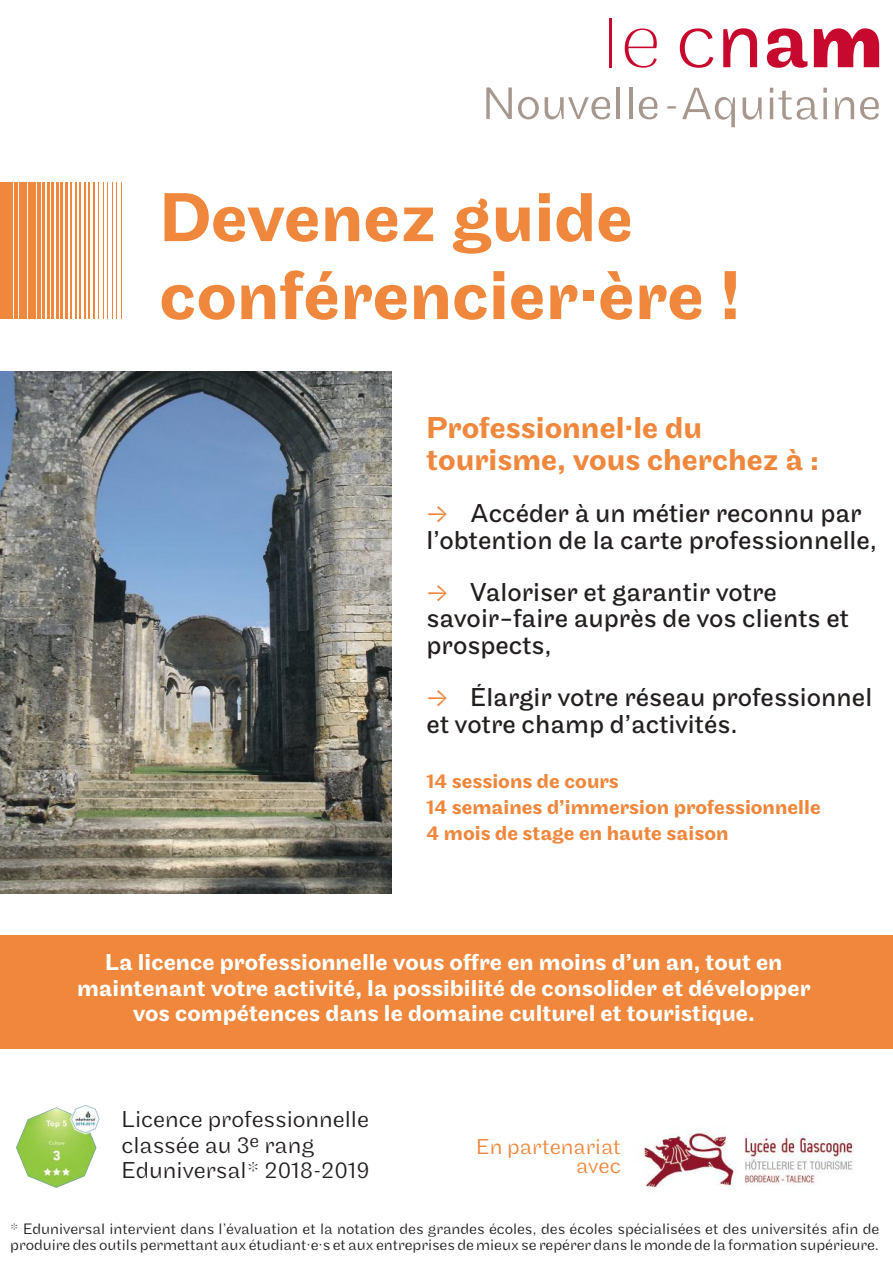
<style>
.page{position:relative;width:893px;height:1263px;background:#fff}
.page>*{position:absolute;margin:0;border:0;box-sizing:border-box;transform-origin:0 0}
.t1{font:500 72px/78px "Maple";color:#ef873c}
.t2{font:300 43.8px "Maple";color:#a6988f}
.t3{font:500 31.5px/31.5px "Maple";color:#ef873c}
.t4{font:27px/26.5px "Maple";color:#241f1f}
.t5{font:500 24px/25.5px "Maple";color:#fff;text-align:center}
.t6{font:300 24px/25.5px "Maple";color:#241f1f}
.t7{font:300 22.35px/18.9px "Maple";color:#ef873c;text-align:right}
.t8{font:500 21px/26px "Maple";color:#ef873c}
.t9{font:300 15.75px/16.5px "Maple";color:#241f1f}
</style>
<div class="page">
<svg style="left:625px;top:28px;width:32px;height:40px"></svg>
<hr style="left:609px;top:18px;width:3px;height:49px;background:#c7092e">
<svg style="left:680px;top:28px;width:33px;height:40px"></svg>
<svg style="left:723px;top:28px;width:34px;height:39px"></svg>
<svg style="left:814px;top:28px;width:65px;height:39px"></svg>
<svg style="left:767px;top:28px;width:40px;height:40px"></svg>
<svg style="left:486px;top:87px;width:26px;height:32px"></svg>
<svg style="left:518px;top:97px;width:21px;height:22px"></svg>
<svg style="left:545px;top:97px;width:65px;height:22px"></svg>
<hr style="left:617px;top:87px;width:3px;height:32px;background:#a6988f">
<hr style="left:629px;top:87px;width:3px;height:32px;background:#a6988f">
<svg style="left:639px;top:97px;width:18px;height:22px"></svg>
<svg style="left:682px;top:88px;width:53px;height:39px"></svg>
<svg style="left:743px;top:98px;width:19px;height:22px"></svg>
<svg style="left:770px;top:88px;width:57px;height:32px"></svg>
<svg style="left:835px;top:97px;width:19px;height:22px"></svg>
<svg style="left:860px;top:97px;width:19px;height:23px"></svg>
<img style="left:0;top:372px;width:391px;height:521px">
<div style="left:0;top:935px;width:893px;height:113px;background:#ef873c"></div>
<img style="left:642px;top:1132px;width:212px;height:58px">
<hr style="left:0;top:183px;width:4px;height:136px;background:#ef873c">
<hr style="left:5px;top:183px;width:4px;height:136px;background:#ef873c">
<hr style="left:9px;top:183px;width:4px;height:136px;background:#ef873c">
<hr style="left:14px;top:183px;width:4px;height:136px;background:#ef873c">
<hr style="left:19px;top:183px;width:3px;height:136px;background:#ef873c">
<hr style="left:23px;top:183px;width:4px;height:136px;background:#ef873c">
<hr style="left:28px;top:183px;width:3px;height:136px;background:#ef873c">
<hr style="left:33px;top:183px;width:3px;height:136px;background:#ef873c">
<hr style="left:37px;top:183px;width:3px;height:136px;background:#ef873c">
<hr style="left:42px;top:183px;width:3px;height:136px;background:#ef873c">
<hr style="left:47px;top:183px;width:2px;height:136px;background:#ef873c">
<hr style="left:51px;top:183px;width:3px;height:136px;background:#ef873c">
<hr style="left:56px;top:183px;width:2px;height:136px;background:#ef873c">
<hr style="left:61px;top:183px;width:2px;height:136px;background:#ef873c">
<hr style="left:65px;top:183px;width:2px;height:136px;background:#ef873c">
<hr style="left:70px;top:183px;width:2px;height:136px;background:#ef873c">
<hr style="left:75px;top:183px;width:1px;height:136px;background:#ef873c">
<hr style="left:79px;top:183px;width:2px;height:136px;background:#ef873c">
<hr style="left:84px;top:183px;width:1px;height:136px;background:#ef873c">
<hr style="left:89px;top:183px;width:1px;height:136px;background:#ef873c">
<hr style="left:93px;top:183px;width:1px;height:136px;background:#ef873c">
<hr style="left:98px;top:183px;width:1px;height:136px;background:#ef873c">
<hr style="left:103px;top:183px;width:1px;height:136px;background:#ef873c">
<hr style="left:107px;top:183px;width:1px;height:136px;background:#ef873c">
<hr style="left:112px;top:183px;width:1px;height:136px;background:#ef873c">
<hr style="left:117px;top:183px;width:1px;height:136px;background:#ef873c">
<hr style="left:121px;top:183px;width:1px;height:136px;background:#ef873c">
<img style="left:16px;top:1104px;width:84px;height:84px">
<h2 class="t2" style="left:664px;top:80px;width:16px">-</h2>
<h1 class="t1" style="left:159px;top:180px;width:583px">Devenez guide conférencier·ère !</h1>
<h3 class="t3" style="left:427px;top:413px;width:394px">Professionnel·le du tourisme, vous cherchez à :</h3>
<h3 class="t4" style="left:427px;top:501px;width:452px;text-indent:43px">Accéder à un métier reconnu par l’obtention de la carte professionnelle,</h3>
<h3 class="t4" style="left:427px;top:579px;width:424px;text-indent:43px">Valoriser et garantir votre savoir-faire auprès de vos clients et prospects,</h3>
<h3 class="t4" style="left:427px;top:685px;width:447px;text-indent:43px">Élargir votre réseau professionnel et votre champ d’activités.</h3>
<h3 class="t8" style="left:427px;top:769px;width:396px">14 sessions de cours<br>14 semaines d’immersion professionnelle<br>4 mois de stage en haute saison</h3>
<h3 class="t5" style="left:77px;top:950px;width:735px">La licence professionnelle vous offre en moins d’un an, tout en maintenant votre activité, la possibilité de consolider et développer vos compétences dans le domaine culturel et touristique.</h3>
<h3 class="t6" style="left:121px;top:1106px;width:249px">Licence professionnelle classée au 3<sup>e</sup> rang<br>Eduniversal* 2018-2019</h3>
<h3 class="t7" style="left:476px;top:1137px;width:146px">En partenariat avec</h3>
<p class="t9" style="left:10px;top:1220px;width:870px">* Eduniversal intervient dans l’évaluation et la notation des grandes écoles, des écoles spécialisées et des universités afin de produire des outils permettant aux étudiant·e·s et aux entreprises de mieux se repérer dans le monde de la formation supérieure.</p>
</div>
